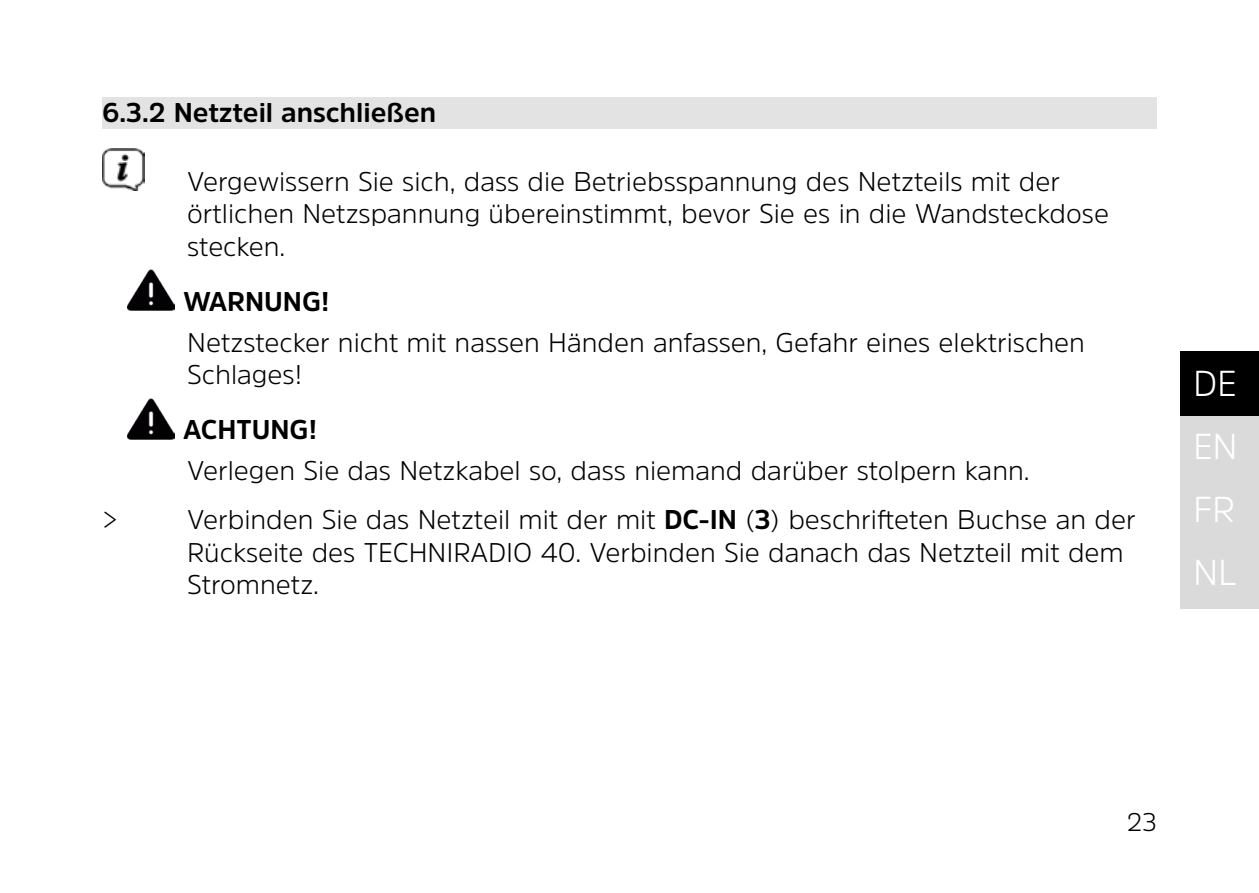
<style>
.page{position:relative;width:1259px;height:893px;background:#fff}
.page>*{position:absolute;margin:0;border:0;box-sizing:border-box;transform-origin:0 0}
.t1{font:300 36px/63px "Amsi Pro";color:#fff;text-align:justify}
.Einzug{font:300 27px/32.4px "Amsi Pro";color:#000}
.Sicherheitshinweis{font:300 27px/32.4px "Amsi Pro";color:#000}
.Sicherheitshinweis-2{font:700 27px "Amsi Pro";color:#000}
.t2{font:300 25.5px "Amsi Pro";color:#000}
.s1{font-weight:700}
</style>
<div class="page">
<div style="left:1179px;top:480px;width:80px;height:64px;background:#dadada"></div>
<div style="left:1179px;top:415px;width:80px;height:65px;background:#dadada"></div>
<div style="left:1179px;top:352px;width:80px;height:64px;background:#000"></div>
<div style="left:1179px;top:544px;width:80px;height:65px;background:#dadada"></div>
<div style="left:102px;top:98px;width:1055px;height:31px;background:#e3e3e3"></div>
<img style="left:102px;top:149px;width:43px;height:42px">
<img style="left:128px;top:270px;width:47px;height:41px">
<img style="left:128px;top:398px;width:47px;height:41px">
<p class="Sicherheitshinweis-2" style="left:102px;top:94px;width:336px">6.3.2 Netzteil anschließen</p>
<p class="Einzug" style="left:187px;top:164px;width:923px">Vergewissern Sie sich, dass die Betriebsspannung des Netzteils mit der örtlichen Netzspannung übereinstimmt, bevor Sie es in die Wandsteckdose stecken.</p>
<p class="Sicherheitshinweis-2" style="left:183px;top:283px;width:148px">WARNUNG!</p>
<p class="Sicherheitshinweis" style="left:187px;top:325px;width:899px">Netzstecker nicht mit nassen Händen anfassen, Gefahr eines elektrischen<br>Schlages!</p>
<p class="Sicherheitshinweis-2" style="left:183px;top:411px;width:135px">ACHTUNG!</p>
<p class="Sicherheitshinweis" style="left:187px;top:454px;width:844px">Verlegen Sie das Netzkabel so, dass niemand darüber stolpern kann.</p>
<p class="Einzug" style="left:102px;top:503px;width:17px">&gt;</p>
<p class="Einzug" style="left:187px;top:503px;width:950px">Verbinden Sie das Netzteil mit der mit <span class="s1">DC-IN</span> (<span class="s1">3</span>) beschrifteten Buchse an der<br>Rückseite des TECHNIRADIO 40. Verbinden Sie danach das Netzteil mit dem<br>Stromnetz.</p>
<h1 class="t1" style="left:1193px;top:351px;width:46px">DE EN FR NL</h1>
<p class="t2" style="left:1126px;top:805px;width:32px">23</p>
</div>
